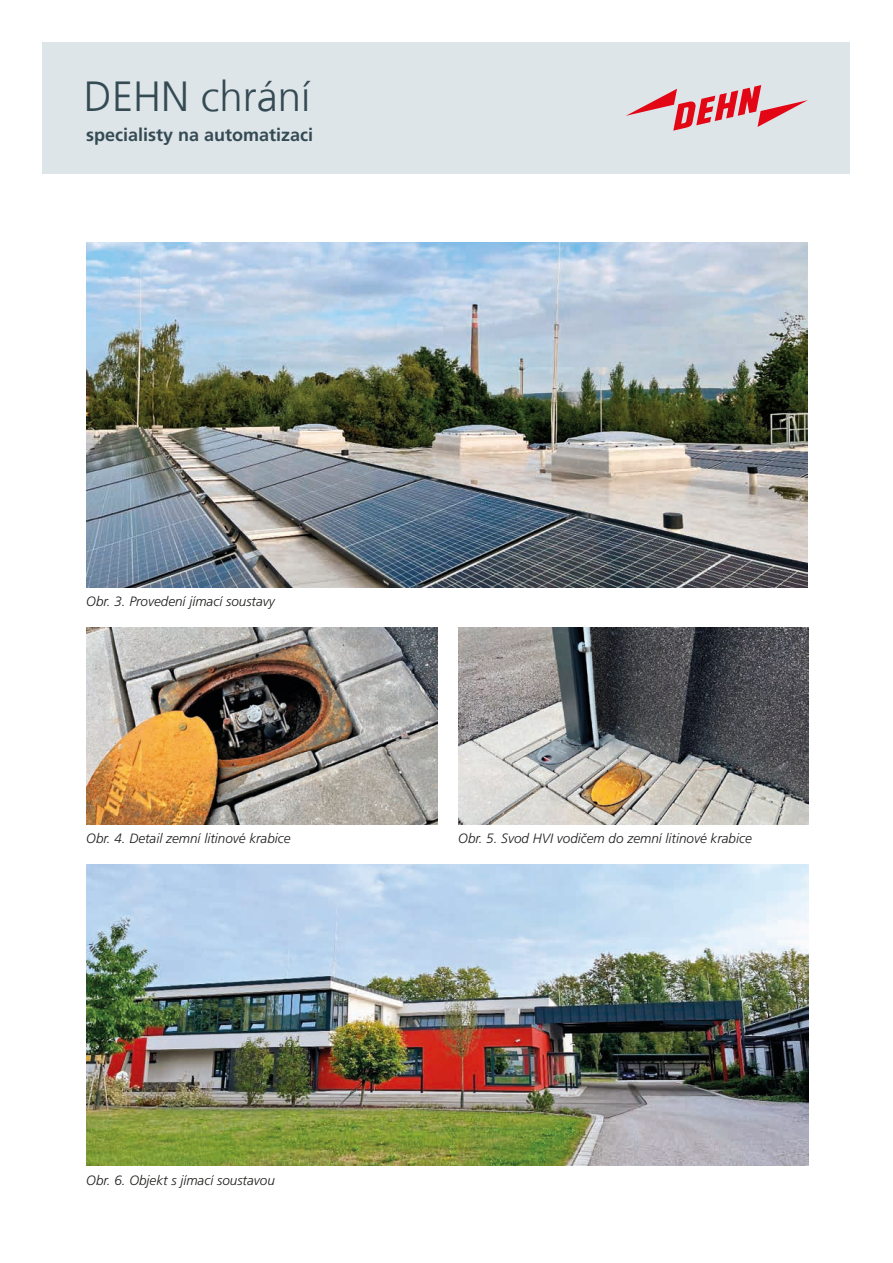
<style>
.page{position:relative;width:893px;height:1263px;background:#fff}
.page>*{position:absolute;margin:0;border:0;box-sizing:border-box;transform-origin:0 0}
.t1{font:300 42px "Frutiger LT Com";color:#354b54}
.t2{font:700 18px "Frutiger LT Com";color:#354b54}
.t3{font:italic 300 13.5px "Frutiger LT Pro";color:#1d1d1b}
</style>
<div class="page">
<div style="left:43px;top:43px;width:807px;height:131px;background:#dee5e9"></div>
<svg style="left:626px;top:85px;width:182px;height:46px"></svg>
<img style="left:86px;top:243px;width:722px;height:345px">
<img style="left:86px;top:627px;width:351px;height:197px">
<img style="left:458px;top:627px;width:351px;height:197px">
<img style="left:86px;top:864px;width:723px;height:301px">
<h1 class="t1" style="left:84px;top:72px;width:228px">DEHN chrání</h1>
<h2 class="t2" style="left:86px;top:125px;width:229px">specialisty na automatizaci</h2>
<p class="t3" style="left:86px;top:593px;width:190px">Obr. 3. Provedení jímací soustavy</p>
<p class="t3" style="left:86px;top:830px;width:206px">Obr. 4. Detail zemní litinové krabice</p>
<p class="t3" style="left:458px;top:830px;width:295px">Obr. 5. Svod HVI vodičem do zemní litinové krabice</p>
<p class="t3" style="left:86px;top:1172px;width:190px">Obr. 6. Objekt s jímací soustavou</p>
</div>
